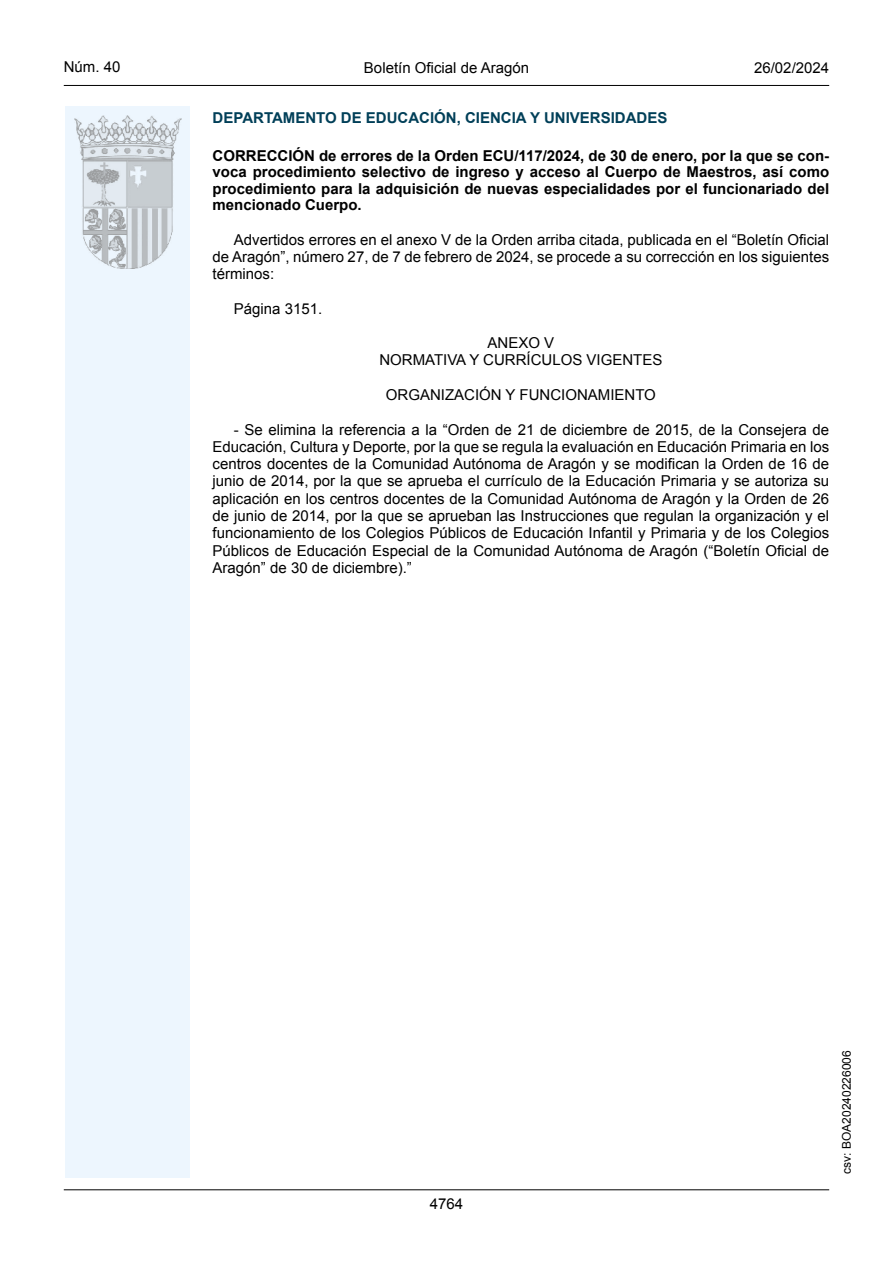
<style>
.page{position:relative;width:893px;height:1263px;background:#fff}
.page>*{position:absolute;margin:0;border:0;box-sizing:border-box;transform-origin:0 0}
.inicio_de_parrafo{font:15px/17.2px "Arial";color:#000;text-align:justify}
.Titulo_text{font:700 15px/16.5px "Arial";color:#000;text-align:justify}
.center{font:15px "Arial";color:#000}
.emisor_text{font:700 15px "Arial";color:#003f58}
.estilo_head-c{font:15px "Arial";color:#000}
.estilo_head-d{font:15px "Arial MT2";color:#000}
.estilo_head-i{font:15px "Arial MT2";color:#000}
.numero_pagina{font:15px "Arial MT2";color:#000}
.estilo_head-i-2{font:12px "Arial MT2";color:#000}
</style>
<div class="page">
<div style="left:65px;top:106px;width:125px;height:1072px;background:#edf6fe"></div>
<img style="left:75px;top:115px;width:106px;height:153px">
<hr style="left:64px;top:85px;width:765px;height:1px;background:#000">
<hr style="left:64px;top:1189px;width:765px;height:1px;background:#000">
<p class="estilo_head-i" style="left:64px;top:57px;width:58px">Núm. 40</p>
<p class="estilo_head-c" style="left:364px;top:57px;width:167px">Boletín Oficial de Aragón</p>
<p class="estilo_head-d" style="left:754px;top:57px;width:77px">26/02/2024</p>
<h5 class="emisor_text" style="left:213px;top:108px;width:456px">DEPARTAMENTO DE EDUCACIÓN, CIENCIA Y UNIVERSIDADES</h5>
<p class="Titulo_text" style="left:213px;top:148px;width:618px">CORRECCIÓN de errores de la Orden ECU/117/2024, de 30 de enero, por la que se con&shy;voca procedimiento selectivo de ingreso y acceso al Cuerpo de Maestros, así como procedimiento para la adquisición de nuevas especialidades por el funcionariado del mencionado Cuerpo.</p>
<p class="inicio_de_parrafo" style="left:213px;top:231px;width:618px;text-indent:21px">Advertidos errores en el anexo V de la Orden arriba citada, publicada en el “Boletín Oficial de Aragón”, número 27, de 7 de febrero de 2024, se procede a su corrección en los siguientes términos:</p>
<p class="inicio_de_parrafo" style="left:234px;top:300px;width:90px">Página 3151.</p>
<p class="center" style="left:488px;top:333px;width:68px">ANEXO V</p>
<p class="center" style="left:379px;top:350px;width:285px">NORMATIVA Y CURRÍCULOS VIGENTES</p>
<p class="center" style="left:386px;top:385px;width:272px">ORGANIZACIÓN Y FUNCIONAMIENTO</p>
<p class="inicio_de_parrafo" style="left:213px;top:421px;width:618px;text-indent:21px">- Se elimina la referencia a la “Orden de 21 de diciembre de 2015, de la Consejera de Educación, Cultura y Deporte, por la que se regula la evaluación en Educación Primaria en los centros docentes de la Comunidad Autónoma de Aragón y se modifican la Orden de 16 de junio de 2014, por la que se aprueba el currículo de la Educación Primaria y se autoriza su aplicación en los centros docentes de la Comunidad Autónoma de Aragón y la Orden de 26 de junio de 2014, por la que se aprueban las Instrucciones que regulan la organización y el funcionamiento de los Colegios Públicos de Educación Infantil y Primaria y de los Colegios Públicos de Educación Especial de la Comunidad Autónoma de Aragón (“Boletín Oficial de Aragón” de 30 de diciembre).”</p>
<p class="numero_pagina" style="left:430px;top:1194px;width:35px">4764</p>
<p class="estilo_head-i-2" style="left:839px;top:1174px;width:125px;rotate:-90deg">csv: BOA20240226006</p>
</div>
